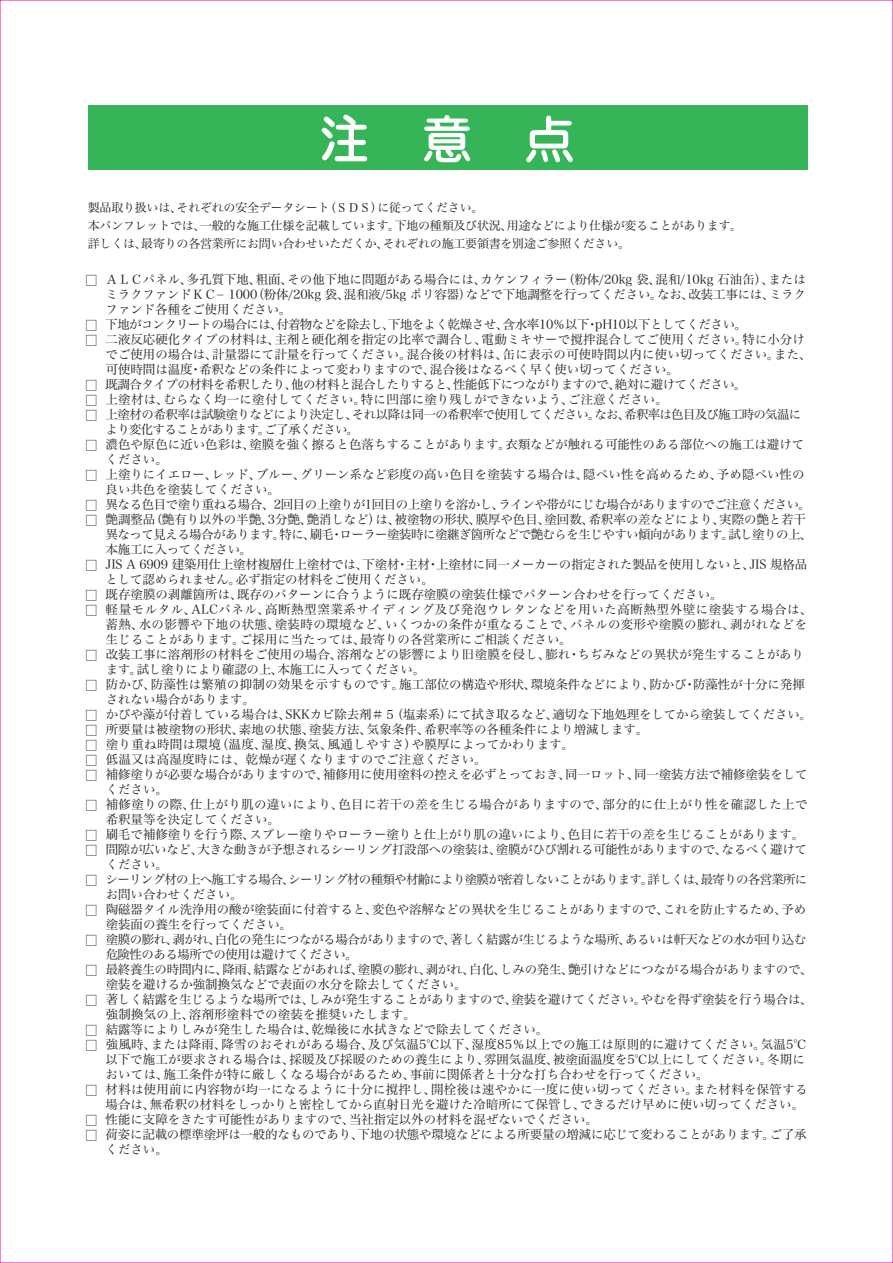
<style>
.page{position:relative;width:893px;height:1263px;background:#fff}
.page>*{position:absolute;margin:0;border:0;box-sizing:border-box;transform-origin:0 0}
.t1{font:500 51px "Jun 34 Pro";color:#fff}
.t2{font:12.45px/15px "Hira Min Pro W3";color:#231f20}
.t3{font:500 12.45px/15px "Gothic MB101 Pro";color:#231f20;scale:.95 1}
.t4{font:12px/18px "Hira Min Pro W3";letter-spacing:-.02em;color:#231f20}
</style>
<div class="page">
<div style="left:86px;top:106px;width:807px;height:64px;background:#36b558"></div>
<hr style="left:652px;top:46px;width:241px;height:2px;background:#231f20">
<h1 class="t1" style="left:319px;top:99px;width:256px">注意点</h1>
<p class="t4" style="left:88px;top:197px;width:656px">製品取り扱いは、それぞれの安全データシート（ＳＤＳ）に従ってください。<br>本パンフレットでは、一般的な施工仕様を記載しています。下地の種類及び状況、用途などにより仕様が変ることがあります。詳しくは、最寄りの各営業所にお問い合わせいただくか、それぞれの施工要領書を別途ご参照ください。</p>
<p class="t3" style="left:86px;top:271px;width:14px">□</p>
<p class="t3" style="left:86px;top:316px;width:14px">□ □</p>
<p class="t3" style="left:86px;top:376px;width:14px;text-align:justify">□ □ □</p>
<p class="t3" style="left:86px;top:436px;width:14px">□</p>
<p class="t3" style="left:86px;top:466px;width:14px">□</p>
<p class="t3" style="left:86px;top:496px;width:14px">□ □</p>
<p class="t3" style="left:86px;top:556px;width:14px">□</p>
<p class="t3" style="left:86px;top:586px;width:14px">□ □</p>
<p class="t3" style="left:86px;top:646px;width:14px">□</p>
<p class="t3" style="left:86px;top:676px;width:14px">□</p>
<p class="t3" style="left:86px;top:706px;width:14px;text-align:justify">□ □ □ □ □</p>
<p class="t3" style="left:86px;top:796px;width:14px">□</p>
<p class="t3" style="left:86px;top:826px;width:14px">□ □</p>
<p class="t3" style="left:86px;top:871px;width:14px">□</p>
<p class="t3" style="left:86px;top:901px;width:14px">□</p>
<p class="t3" style="left:86px;top:931px;width:14px">□</p>
<p class="t3" style="left:86px;top:961px;width:14px">□</p>
<p class="t3" style="left:86px;top:991px;width:14px">□</p>
<p class="t3" style="left:86px;top:1021px;width:14px">□ □</p>
<p class="t3" style="left:86px;top:1081px;width:14px">□</p>
<p class="t3" style="left:86px;top:1111px;width:14px">□ □</p>
<p class="t2" style="left:106px;top:271px;width:708px">ＡＬＣパネル、多孔質下地、粗面、その他下地に問題がある場合には、カケンフィラー（粉体/20kg 袋、混和/10kg 石油缶）、またはミラクファンドＫＣ- 1000（粉体/20kg 袋、混和液/5kg ポリ容器）などで下地調整を行ってください。なお、改装工事には、ミラクファンド各種をご使用ください。<br>下地がコンクリートの場合には、付着物などを除去し、下地をよく乾燥させ、含水率10％以下・pH10以下としてください。<br>二液反応硬化タイプの材料は、主剤と硬化剤を指定の比率で調合し、電動ミキサーで撹拌混合してご使用ください。特に小分けでご使用の場合は、計量器にて計量を行ってください。混合後の材料は、缶に表示の可使時間以内に使い切ってください。また、可使時間は温度・希釈などの条件によって変わりますので、混合後はなるべく早く使い切ってください。<br>既調合タイプの材料を希釈したり、他の材料と混合したりすると、性能低下につながりますので、絶対に避けてください。<br>上塗材は、むらなく均一に塗付してください。特に凹部に塗り残しができないよう、ご注意ください。<br>上塗材の希釈率は試験塗りなどにより決定し、それ以降は同一の希釈率で使用してください。なお、希釈率は色目及び施工時の気温により変化することがあります。ご了承ください。<br>濃色や原色に近い色彩は、塗膜を強く擦ると色落ちすることがあります。衣類などが触れる可能性のある部位への施工は避けてください。<br>上塗りにイエロー、レッド、ブルー、グリーン系など彩度の高い色目を塗装する場合は、隠ぺい性を高めるため、予め隠ぺい性の良い共色を塗装してください。<br>異なる色目で塗り重ねる場合、2回目の上塗りが1回目の上塗りを溶かし、ラインや帯がにじむ場合がありますのでご注意ください。艶調整品（艶有り以外の半艶、3分艶、艶消しなど）は、被塗物の形状、膜厚や色目、塗回数、希釈率の差などにより、実際の艶と若干異なって見える場合があります。特に、刷毛・ローラー塗装時に塗継ぎ箇所などで艶むらを生じやすい傾向があります。試し塗りの上、本施工に入ってください。<br>JIS A 6909 建築用仕上塗材複層仕上塗材では、下塗材・主材・上塗材に同一メーカーの指定された製品を使用しないと、JIS 規格品として認められません。必ず指定の材料をご使用ください。<br>既存塗膜の剥離箇所は、既存のパターンに合うように既存塗膜の塗装仕様でパターン合わせを行ってください。<br>軽量モルタル、ALCパネル、高断熱型窯業系サイディング及び発泡ウレタンなどを用いた高断熱型外壁に塗装する場合は、蓄熱、水の影響や下地の状態、塗装時の環境など、いくつかの条件が重なることで、パネルの変形や塗膜の膨れ、剥がれなどを生じることがあります。ご採用に当たっては、最寄りの各営業所にご相談ください。<br>改装工事に溶剤形の材料をご使用の場合、溶剤などの影響により旧塗膜を侵し、膨れ・ちぢみなどの異状が発生することがあります。試し塗りにより確認の上、本施工に入ってください。<br>防かび、防藻性は繁殖の抑制の効果を示すものです。施工部位の構造や形状、環境条件などにより、防かび・防藻性が十分に発揮されない場合があります。<br>かびや藻が付着している場合は、SKKカビ除去剤＃５（塩素系）にて拭き取るなど、適切な下地処理をしてから塗装してください。所要量は被塗物の形状、素地の状態、塗装方法、気象条件、希釈率等の各種条件により増減します。<br>塗り重ね時間は環境（温度、湿度、換気、風通しやすさ）や膜厚によってかわります。<br>低温又は高湿度時には、乾燥が遅くなりますのでご注意ください。<br>補修塗りが必要な場合がありますので、補修用に使用塗料の控えを必ずとっておき、同一ロット、同一塗装方法で補修塗装をしてください。<br>補修塗りの際、仕上がり肌の違いにより、色目に若干の差を生じる場合がありますので、部分的に仕上がり性を確認した上で希釈量等を決定してください。<br>刷毛で補修塗りを行う際、スプレー塗りやローラー塗りと仕上がり肌の違いにより、色目に若干の差を生じることがあります。間隙が広いなど、大きな動きが予想されるシーリング打設部への塗装は、塗膜がひび割れる可能性がありますので、なるべく避けてください。<br>シーリング材の上へ施工する場合、シーリング材の種類や材齢により塗膜が密着しないことがあります。詳しくは、最寄りの各営業所にお問い合わせください。<br>陶磁器タイル洗浄用の酸が塗装面に付着すると、変色や溶解などの異状を生じることがありますので、これを防止するため、予め塗装面の養生を行ってください。<br>塗膜の膨れ、剥がれ、白化の発生につながる場合がありますので、著しく結露が生じるような場所、あるいは軒天などの水が回り込む危険性のある場所での使用は避けてください。<br>最終養生の時間内に、降雨、結露などがあれば、塗膜の膨れ、剥がれ、白化、しみの発生、艶引けなどにつながる場合がありますので、塗装を避けるか強制換気などで表面の水分を除去してください。<br>著しく結露を生じるような場所では、しみが発生することがありますので、塗装を避けてください。やむを得ず塗装を行う場合は、強制換気の上、溶剤形塗料での塗装を推奨いたします。<br>結露等によりしみが発生した場合は、乾燥後に水拭きなどで除去してください。<br>強風時、または降雨、降雪のおそれがある場合、及び気温5℃以下、湿度85％以上での施工は原則的に避けてください。気温5℃以下で施工が要求される場合は、採暖及び採暖のための養生により、雰囲気温度、被塗面温度を5℃以上にしてください。冬期においては、施工条件が特に厳しくなる場合があるため、事前に関係者と十分な打ち合わせを行ってください。<br>材料は使用前に内容物が均一になるように十分に撹拌し、開栓後は速やかに一度に使い切ってください。また材料を保管する場合は、無希釈の材料をしっかりと密栓してから直射日光を避けた冷暗所にて保管し、できるだけ早めに使い切ってください。性能に支障をきたす可能性がありますので、当社指定以外の材料を混ぜないでください。<br>荷姿に記載の標準塗坪は一般的なものであり、下地の状態や環境などによる所要量の増減に応じて変わることがあります。ご了承ください。</p>
</div>
